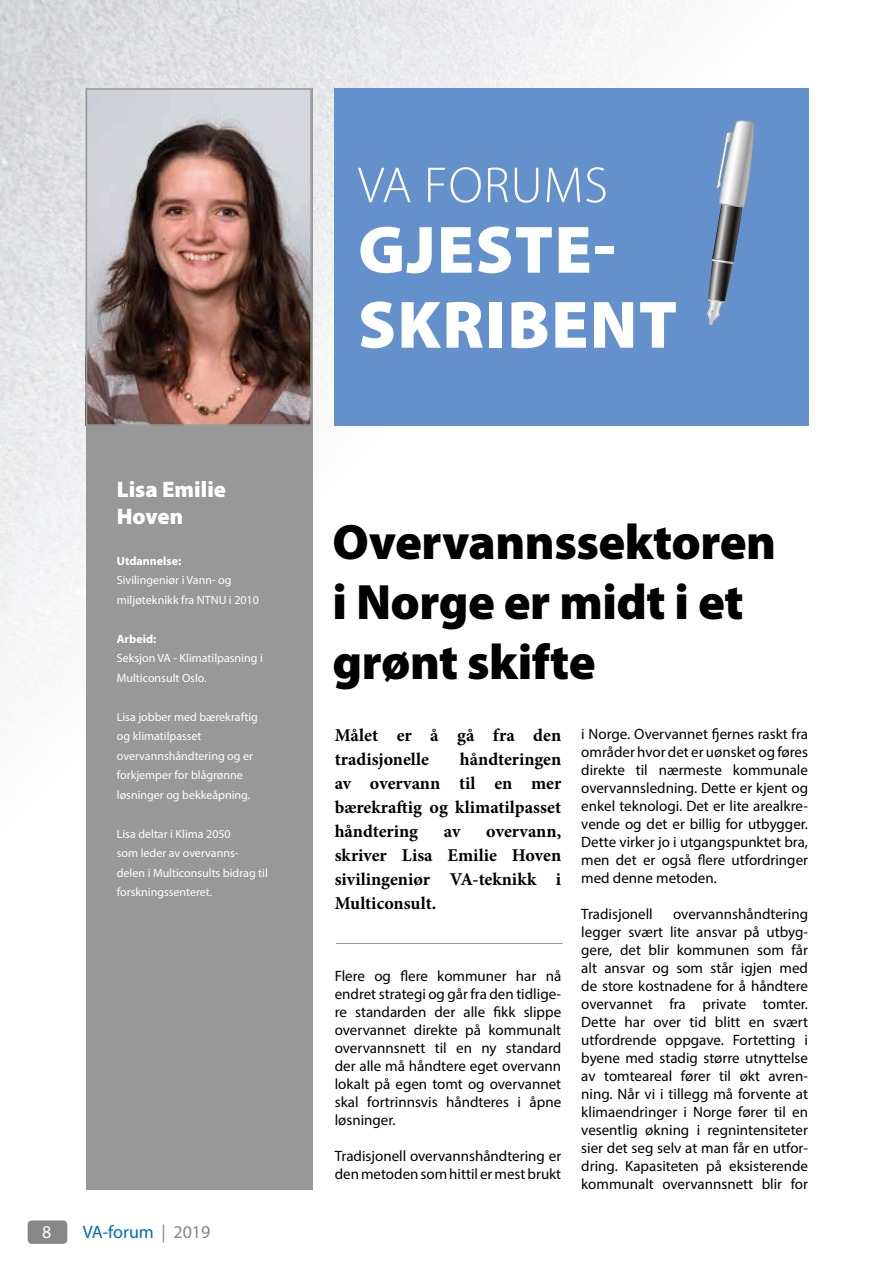
<style>
.page{position:relative;width:893px;height:1263px;background:#fff}
.page>*{position:absolute;margin:0;border:0;box-sizing:border-box;transform-origin:0 0}
.t1{font:900 67.5px/75px "Myriad Pro";letter-spacing:.02em;color:#fff}
.t2{font:300 51px "Myriad Pro";letter-spacing:.02em;color:#fff}
.t3{font:900 49.95px/60px "Myriad Pro";letter-spacing:-.01em;color:#000}
.t4{font:900 22.5px/27px "Myriad Pro";color:#fff}
.t5{font:700 18px/24px "Minion Pro";color:#000;text-align:justify}
.t6{font:18px "Myriad Pro";color:#006cb5}
.t7{font:18px "Myriad Pro";color:#fff}
.t8{font:15px/18px "Myriad Pro";color:#000;text-align:justify}
.t9{font:12px/19.5px "Myriad Pro";color:#fff}
.t10{font:700 12px "Myriad Pro";color:#fff}
.s1{color:#878787}
</style>
<div class="page">
<img style="left:0;top:0;width:680px;height:1244px">
<div style="left:334px;top:88px;width:475px;height:338px;background:#6491cc"></div>
<hr style="left:336px;top:943px;width:227px;height:1px;background:#999898">
<svg style="left:707px;top:120px;width:47px;height:205px"></svg>
<div style="left:86px;top:88px;width:226px;height:1101px;background:#999898"></div>
<img style="left:89px;top:91px;width:220px;height:332px">
<div style="left:86px;top:88px;width:226px;height:338px;border:2px solid #999898"></div>
<h3 class="t4" style="left:117px;top:476px;width:111px">Lisa Emilie<br>Hoven</h3>
<p class="t10" style="left:117px;top:553px;width:66px">Utdannelse:</p>
<p class="t9" style="left:117px;top:570px;width:144px">Sivilingeniør i Vann- og miljøteknikk fra NTNU i 2010</p>
<p class="t10" style="left:117px;top:631px;width:41px">Arbeid:</p>
<p class="t9" style="left:117px;top:648px;width:147px">Seksjon VA - Klimatilpasning i<br>Multiconsult Oslo.</p>
<p class="t9" style="left:117px;top:707px;width:143px">Lisa jobber med bærekraftig og klimatilpasset overvannshåndtering og er forkjemper for blågrønne løsninger og bekkeåpning.</p>
<p class="t9" style="left:117px;top:824px;width:153px">Lisa deltar i Klima 2050<br>som leder av overvanns&shy;delen i Multiconsults bidrag til forskningssenteret.</p>
<p class="t7" style="left:42px;top:1220px;width:11px">8</p>
<p class="t6" style="left:83px;top:1220px;width:129px">VA-forum <span class="s1">| 2019</span></p>
<h2 class="t2" style="left:358px;top:154px;width:251px">VA FORUMS</h2>
<h1 class="t1" style="left:358px;top:213px;width:321px">GJESTE-<br>SKRIBENT</h1>
<h3 class="t3" style="left:333px;top:513px;width:445px">Overvannssektoren i Norge er midt i et grønt skifte</h3>
<p class="t5" style="left:335px;top:723px;width:228px">Målet er å gå fra den tradisjonelle</p>
<p class="t5" style="left:335px;top:747px;width:228px;text-indent:125px">håndteringen av overvann til en mer bærekraftig og klimatilpasset håndtering</p>
<p class="t5" style="left:335px;top:819px;width:228px;text-indent:152px">overvann, skriver Lisa Emilie Hoven sivilingeniør VA-teknikk i Multiconsult.</p>
<p class="t5" style="left:444px;top:819px;width:18px">av</p>
<p class="t8" style="left:335px;top:967px;width:228px">Flere og flere kommuner har nå endret strategi og går fra den tidlige&shy;re standarden der alle fikk slippe overvannet direkte på kommunalt overvannsnett til en ny standard der alle må håndtere eget overvann lokalt på egen tomt og overvannet skal fortrinnsvis håndteres i åpne løsninger.</p>
<p class="t8" style="left:335px;top:1147px;width:228px">Tradisjonell overvannshåndtering er den metoden som hittil er mest brukt</p>
<p class="t8" style="left:581px;top:725px;width:228px">i Norge. Overvannet fjernes raskt fra områder hvor det er uønsket og føres direkte til nærmeste kommunale overvannsledning. Dette er kjent og enkel teknologi. Det er lite arealkre&shy;vende og det er billig for utbygger.<br>Dette virker jo i utgangspunktet bra, men det er også flere utfordringer med denne metoden.</p>
<p class="t8" style="left:581px;top:905px;width:73px">Tradisjonell</p>
<p class="t8" style="left:581px;top:905px;width:228px;text-indent:92px">overvannshåndtering legger svært lite ansvar på utbyg&shy;gere, det blir kommunen som får alt ansvar og som står igjen med de store kostnadene for å håndtere overvannet fra private tomter.<br>Dette har over tid blitt en svært utfordrende oppgave. Fortetting i byene med stadig større utnyttelse av tomteareal fører til økt avren&shy;ning. Når vi i tillegg må forvente at klimaendringer i Norge fører til en vesentlig økning i regnintensiteter sier det seg selv at man får en utfor&shy;dring. Kapasiteten på eksisterende kommunalt overvannsnett blir for</p>
</div>
